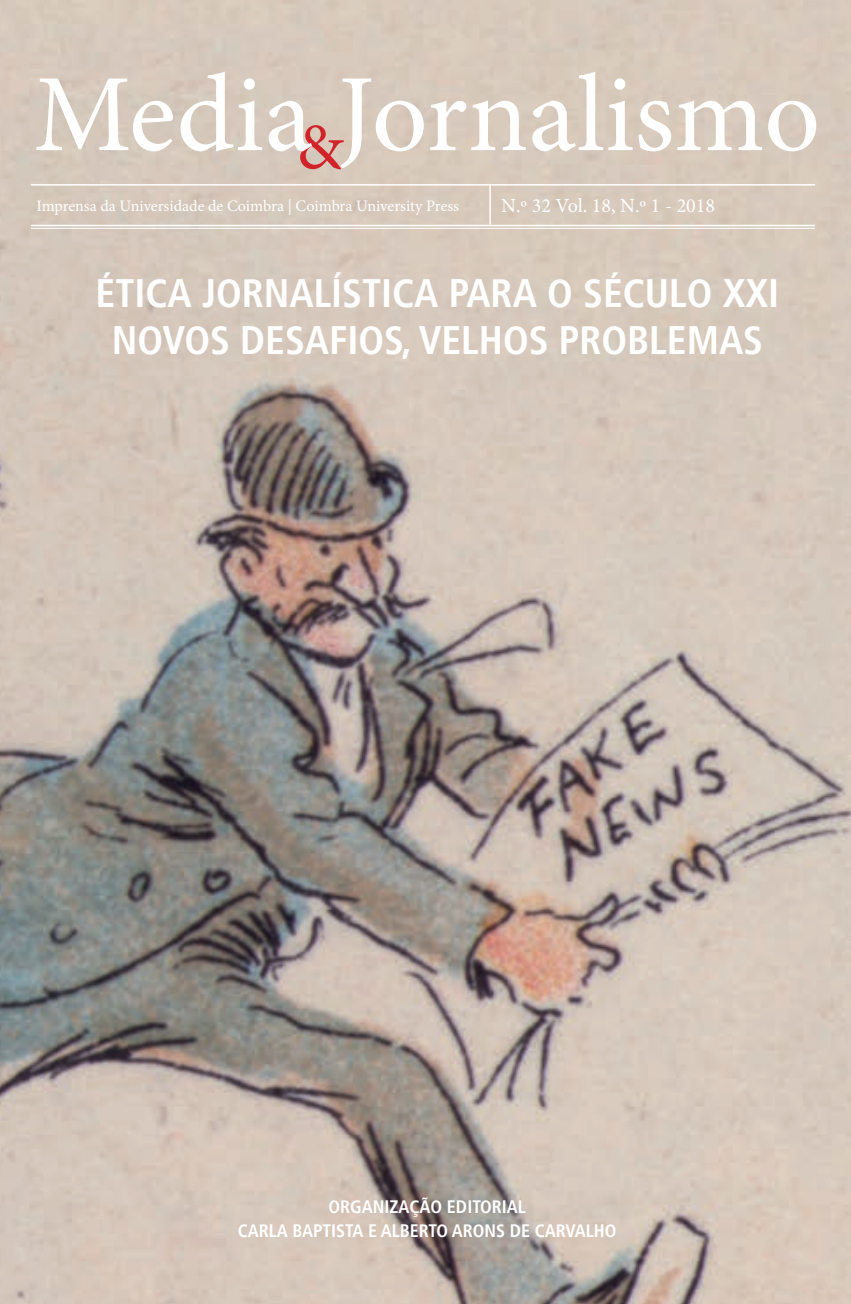
<style>
.page{position:relative;width:851px;height:1304px;background:#fff}
.page>*{position:absolute;margin:0;border:0;box-sizing:border-box;transform-origin:0 0}
.t1{font:700 condensed 39.6px/47.6px "Frutiger LT";color:#fff;text-align:center}
.t2{font:20px "Minion Pro";color:#fff}
.t3{font:700 condensed 18px/24px "Frutiger LT";color:#fff;text-align:center}
.t4{font:16px "Minion Pro";letter-spacing:-.005em;color:#fff}
</style>
<div class="page">
<img style="left:0;top:0;width:850px;height:1304px">
<svg style="left:300px;top:168px;width:43px;height:1px"></svg>
<svg style="left:36px;top:72px;width:780px;height:96px;fill:#d8cabd"></svg>
<hr style="left:31px;top:184px;width:783px;height:2px;background:#fff">
<hr style="left:31px;top:225px;width:783px;height:1px;background:#fff">
<hr style="left:31px;top:228px;width:783px;height:1px;background:#fff">
<hr style="left:489px;top:184px;width:1px;height:41px;background:#fff">
<p class="t4" style="left:36px;top:195px;width:424px">Imprensa da Universidade de Coimbra | Coimbra University Press</p>
<p class="t2" style="left:501px;top:193px;width:215px">N.º 32 Vol. 18, N.º 1 - 2018</p>
<p class="t1" style="left:96px;top:269px;width:685px">ÉTICA JORNALÍSTICA PARA O SÉCULO XXI<br>NOVOS DESAFIOS, VELHOS PROBLEMAS</p>
<p class="t3" style="left:238px;top:1195px;width:380px">ORGANIZAÇÃO EDITORIAL<br>CARLA BAPTISTA E ALBERTO ARONS DE CARVALHO</p>
</div>
